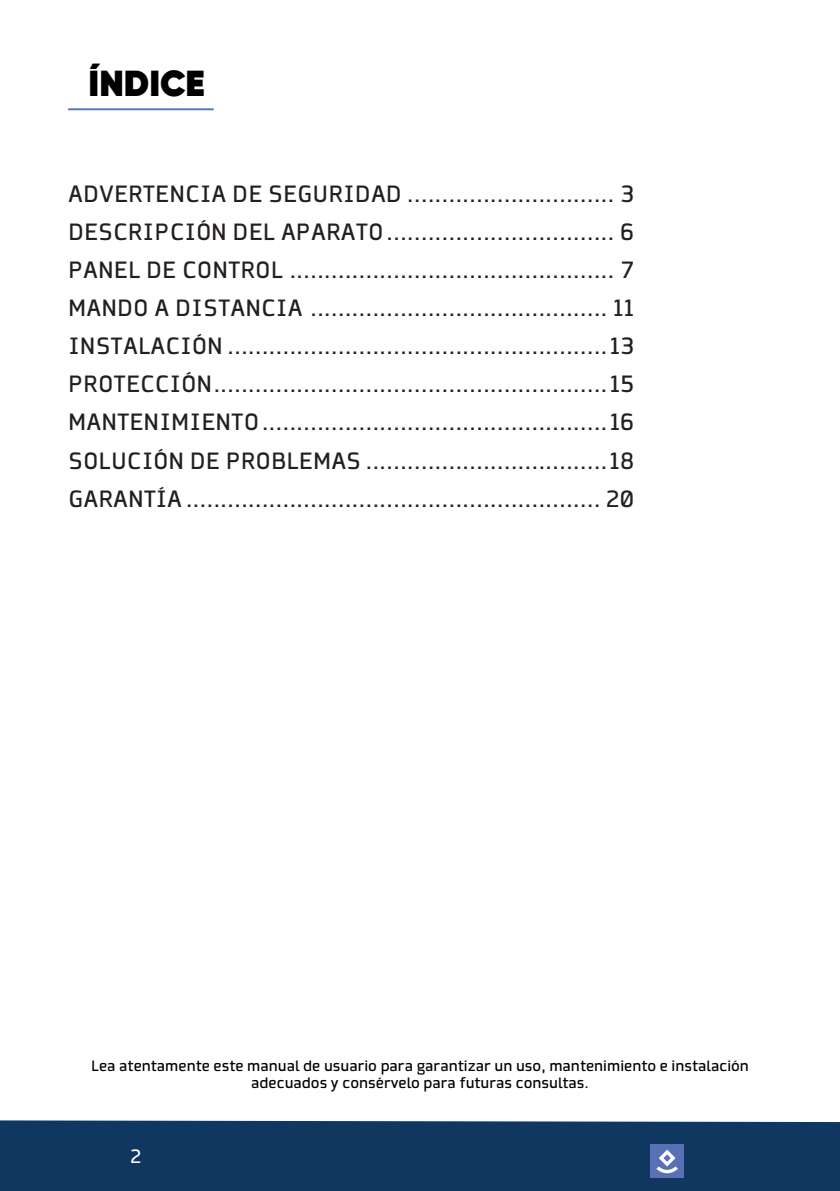
<style>
.page{position:relative;width:840px;height:1191px;background:#fff}
.page>*{position:absolute;margin:0;border:0;box-sizing:border-box;transform-origin:0 0}
.t1{font:800 36px "Gilroy";color:#000001}
.Cuerpo_de_texto{font:22px "Collator";color:#231f20}
.t2{font:18px "Collator";color:#fff}
.t3{font:14px/16.8px "Collator";color:#000001;text-align:center}
</style>
<div class="page">
<div style="left:0;top:1120px;width:839px;height:71px;background:#0f3760"></div>
<div style="left:650px;top:1144px;width:33px;height:34px;background:#5870b6"></div>
<svg style="left:656px;top:1149px;width:21px;height:24px"></svg>
<hr style="left:68px;top:108px;width:145px;height:2px;background:#5479bd">
<p class="t1" style="left:89px;top:60px;width:118px">ÍNDICE</p>
<p class="Cuerpo_de_texto" style="left:68px;top:182px;width:567px">ADVERTENCIA DE SEGURIDAD .............................. 3</p>
<p class="Cuerpo_de_texto" style="left:68px;top:220px;width:567px">DESCRIPCIÓN DEL APARATO................................. 6</p>
<p class="Cuerpo_de_texto" style="left:68px;top:258px;width:567px">PANEL DE CONTROL ............................................... 7</p>
<p class="Cuerpo_de_texto" style="left:68px;top:296px;width:567px">MANDO A DISTANCIA ........................................... 11</p>
<p class="Cuerpo_de_texto" style="left:68px;top:334px;width:567px">INSTALACIÓN .......................................................13</p>
<p class="Cuerpo_de_texto" style="left:68px;top:372px;width:567px">PROTECCIÓN.........................................................15</p>
<p class="Cuerpo_de_texto" style="left:68px;top:410px;width:567px">MANTENIMIENTO..................................................16</p>
<p class="Cuerpo_de_texto" style="left:68px;top:448px;width:567px">SOLUCIÓN DE PROBLEMAS ...................................18</p>
<p class="Cuerpo_de_texto" style="left:68px;top:486px;width:567px">GARANTÍA ............................................................ 20</p>
<p class="t3" style="left:91px;top:1058px;width:659px">Lea atentamente este manual de usuario para garantizar un uso, mantenimiento e instalación adecuados y consérvelo para futuras consultas.</p>
<p class="t2" style="left:130px;top:1145px;width:13px">2</p>
</div>
